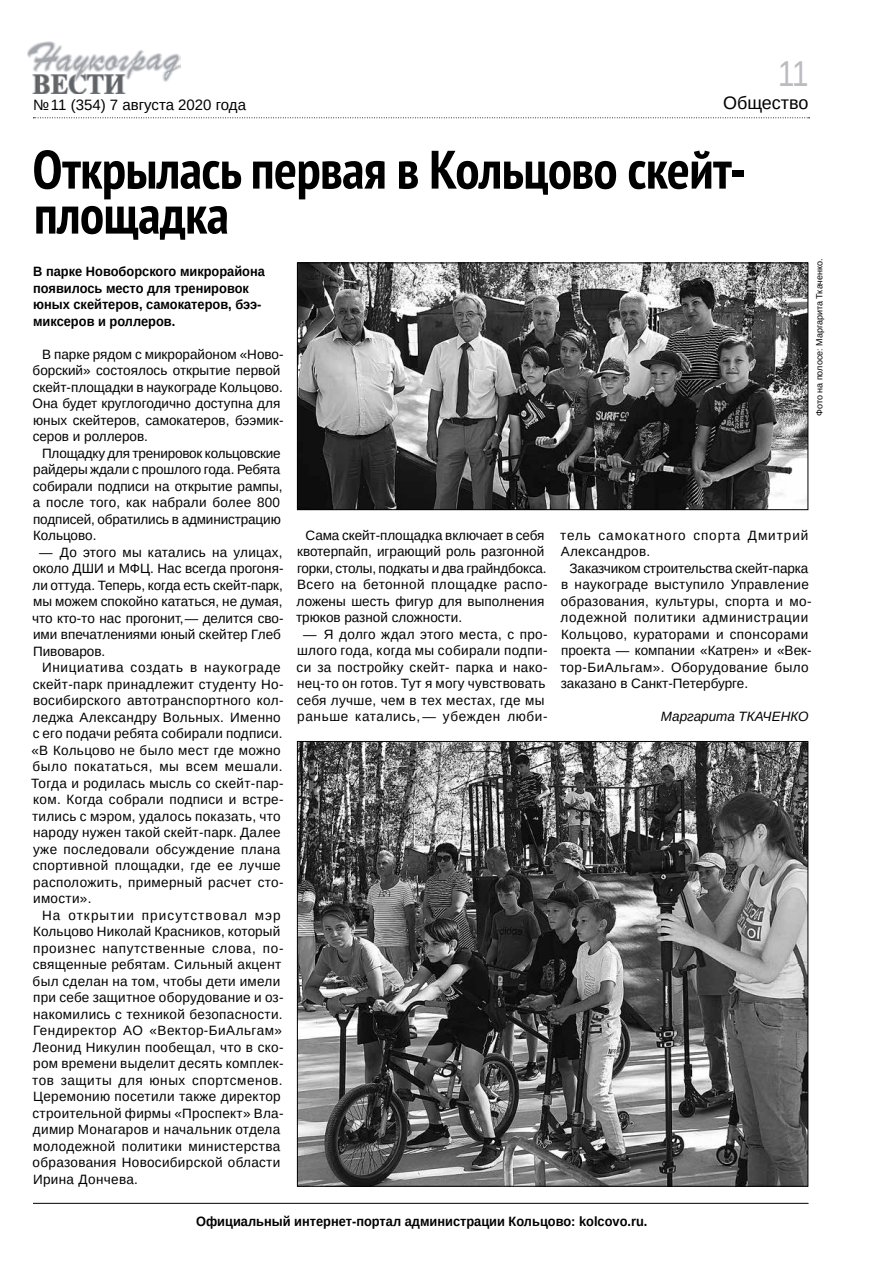
<style>
.page{position:relative;width:893px;height:1263px;background:#fff}
.page>*{position:absolute;margin:0;border:0;box-sizing:border-box;transform-origin:0 0}
.t1{font:700 condensed 54px/45px "PT Sans";letter-spacing:-.01em;color:#000}
.t2{font:36px "Liberation Sans Narrow";color:#babcc1}
.t3{font:18px "Liberation Sans";color:#000}
.t4{font:15px "Liberation Sans";color:#000}
.t5{font:13.5px/16.5px "Liberation Sans";letter-spacing:.02em;color:#000}
.t6{font:13.5px/16.5px "Liberation Sans";color:#000}
.t7{font:13.5px/16.5px "Liberation Sans";letter-spacing:-.01em;color:#000}
.t8{font:700 13.5px/16.5px "Liberation Sans";color:#000;scale:.95 1}
.t9{font:13.5px/16.5px "Liberation Sans";letter-spacing:.07em;color:#000}
.t10{font:italic 13.5px "Liberation Sans";color:#000}
.t11{font:9px "Liberation Sans";color:#000}
</style>
<div class="page">
<hr style="left:33px;top:1203px;width:775px;height:1px;background:#000">
<img style="left:28px;top:42px;width:153px;height:51px">
<svg style="left:33px;top:117px;width:776px;height:1px"></svg>
<img style="left:299px;top:264px;width:507px;height:244px">
<div style="left:297px;top:262px;width:511px;height:248px;border:1px solid #000"></div>
<img style="left:299px;top:743px;width:507px;height:442px">
<p class="t4" style="left:33px;top:95px;width:214px">№ 11 (354) 7 августа 2020 года</p>
<h2 class="t2" style="left:778px;top:53px;width:32px">11</h2>
<h3 class="t3" style="left:723px;top:92px;width:87px">Общество</h3>
<h1 class="t1" style="left:33px;top:146px;width:715px">Открылась первая в Кольцово скейт&shy;площадка</h1>
<p class="t8" style="left:33px;top:263px;width:246px">В парке Новоборского микрорайона появилось место для тренировок юных скейтеров, самокатеров, бээ&shy;миксеров и роллеров.</p>
<p class="t6" style="left:33px;top:346px;width:252px;text-indent:9px">В парке рядом с микрорайоном «Ново&shy;борский» состоялось открытие первой скейт-площадки в наукограде Кольцово.<br>Она будет круглогодично доступна для юных скейтеров, самокатеров, бээмик&shy;серов и роллеров.</p>
<p class="t7" style="left:33px;top:445px;width:252px;text-indent:9px">Площадку для тренировок кольцовские райдеры ждали с прошлого года. Ребята собирали подписи на открытие рампы, а после того, как набрали более 800 подписей, обратились в администрацию<br>Кольцово.</p>
<p class="t6" style="left:32px;top:544px;width:253px;text-indent:7px">— До этого мы катались на улицах, около ДШИ и МФЦ. Нас всегда прогоня&shy;ли оттуда. Теперь, когда есть скейт-парк, мы можем спокойно кататься, не думая, что кто-то нас прогонит, — делится сво&shy;ими впечатлениями юный скейтер Глеб Пивоваров.</p>
<p class="t5" style="left:31px;top:659px;width:254px;text-indent:11px">Инициатива создать в наукограде скейт-парк принадлежит студенту Но&shy;восибирского автотранспортного кол&shy;леджа Александру Вольных. Именно с его подачи ребята собирали подписи. «В Кольцово не было мест где можно было покататься, мы всем мешали.<br>Тогда и родилась мысль со скейт-пар&shy;ком. Когда собрали подписи и встре&shy;тились с мэром, удалось показать, что народу нужен такой скейт-парк. Далее уже последовали обсуждение плана спортивной площадки, где ее лучше расположить, примерный расчет сто&shy;имости».</p>
<p class="t5" style="left:32px;top:907px;width:253px;text-indent:10px">На открытии присутствовал мэр Кольцово Николай Красников, который произнес напутственные слова, по&shy;священные ребятам. Сильный акцент был сделан на том, чтобы дети имели при себе защитное оборудование и оз&shy;накомились с техникой безопасности.<br>Гендиректор АО «Вектор-БиАльгам» Леонид Никулин пообещал, что в ско&shy;ром времени выделит десять комплек&shy;тов защиты для юных спортсменов.<br>Церемонию посетили также директор строительной фирмы «Проспект» Вла&shy;димир Монагаров и начальник отдела молодежной политики министерства образования Новосибирской области Ирина Дончева.</p>
<p class="t11" style="left:814px;top:416px;width:159px;rotate:-90deg">Фото на полосе: Маргарита Ткаченко.</p>
<p class="t9" style="left:560px;top:527px;width:250px">тель самокатного спорта Дмитрий<br>Александров.</p>
<p class="t5" style="left:560px;top:560px;width:253px;text-indent:10px">Заказчиком строительства скейт-парка в наукограде выступило Управление образования, культуры, спорта и мо&shy;лодежной политики администрации Кольцово, кураторами и спонсорами проекта — компании «Катрен» и «Век&shy;тор-БиАльгам». Оборудование было заказано в Санкт-Петербурге.</p>
<p class="t10" style="left:661px;top:708px;width:149px">Маргарита ТКАЧЕНКО</p>
<p class="t6" style="left:296px;top:527px;width:253px;text-indent:9px">Сама скейт-площадка включает в себя квотерпайп, играющий роль разгонной горки, столы, подкаты и два грайндбокса.<br>Всего на бетонной площадке распо&shy;ложены шесть фигур для выполнения трюков разной сложности.</p>
<p class="t5" style="left:297px;top:626px;width:252px;text-align:center">— Я долго ждал этого места, с про&shy;шлого года, когда мы собирали подпи&shy;си за постройку скейт- парка и нако&shy;нец-то он готов. Тут я могу чувствовать себя лучше, чем в тех местах, где мы раньше катались, — убежден люби-</p>
<p class="t8" style="left:196px;top:1214px;width:477px">Официальный интернет-портал администрации Кольцово: kolcovo.ru.</p>
</div>
